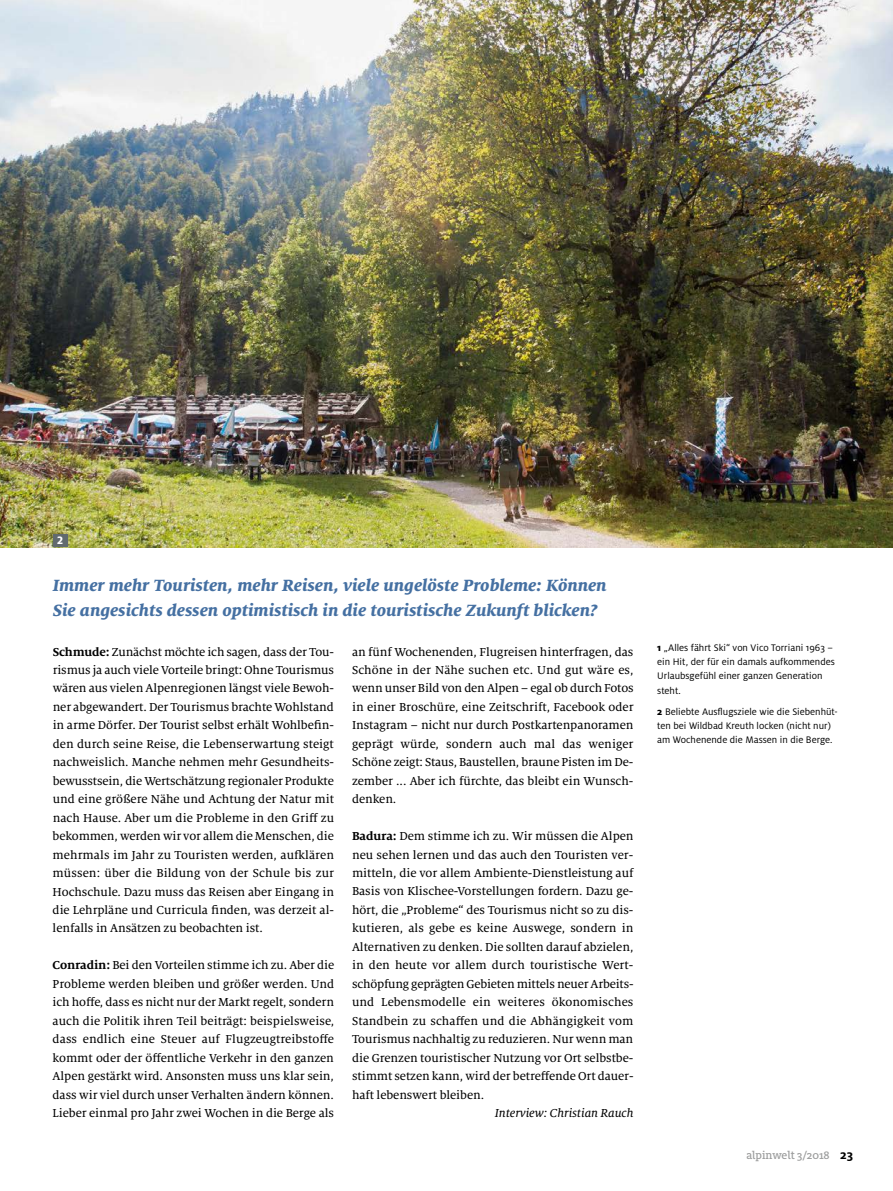
<style>
.page{position:relative;width:893px;height:1191px;background:#fff}
.page>*{position:absolute;margin:0;border:0;box-sizing:border-box;transform-origin:0 0}
.t1{font:italic 800 18px/25.5px "Milo Serif OT";color:#4570a2}
.t2{font:12.75px/18.5px "Milo Serif OT Text";letter-spacing:-.005em;color:#000;text-align:justify}
.t3{font:12.75px "Milo Serif OT Text Ita";letter-spacing:-.005em;color:#000}
.t4{font:500 12px "Milo Slab OT";color:#9c9d9d}
.t5{font:800 12px "Milo OT";color:#fff}
.t6{font:10.5px/14.2px "Milo OT";color:#000}
.s1{font-family:"Milo Serif OT";font-weight:700}
.s2{font-weight:800}
.s3{font-family:"Milo OT";font-weight:700;font-size:13.5px;color:#000}
</style>
<div class="page">
<img style="left:0;top:0;width:893px;height:547px">
<div style="left:53px;top:534px;width:15px;height:13px;background:#616a6e"></div>
<p class="t5" style="left:57px;top:536px;width:7px">2</p>
<h1 class="t1" style="left:53px;top:573px;width:555px">Immer mehr Touristen, mehr Reisen, viele ungelöste Probleme: Können<br>Sie angesichts dessen optimistisch in die touristische Zukunft blicken?</h1>
<p class="t2" style="left:53px;top:643px;width:283px"><span class="s1">Schmude:</span> Zunächst möchte ich sagen, dass der Tou&shy;rismus ja auch viele Vorteile bringt: Ohne Tourismus wären aus vielen Alpenregionen längst viele Bewoh&shy;ner abgewandert. Der Tourismus brachte Wohlstand in arme Dörfer. Der Tourist selbst erhält Wohlbefin&shy;den durch seine Reise, die Lebenserwartung steigt nachweislich. Manche nehmen mehr Gesundheits&shy;bewusstsein, die Wertschätzung regionaler Produkte und eine größere Nähe und Achtung der Natur mit nach Hause. Aber um die Probleme in den Griff zu bekommen, werden wir vor allem die Menschen, die mehrmals im Jahr zu Touristen werden, aufklären müssen: über die Bildung von der Schule bis zur Hochschule. Dazu muss das Reisen aber Eingang in die Lehrpläne und Curricula finden, was derzeit al&shy;lenfalls in Ansätzen zu beobachten ist.</p>
<p class="t2" style="left:53px;top:957px;width:283px"><span class="s1">Conradin:</span> Bei den Vorteilen stimme ich zu. Aber die Probleme werden bleiben und größer werden. Und ich hoffe, dass es nicht nur der Markt regelt, sondern auch die Politik ihren Teil beiträgt: beispielsweise, dass endlich eine Steuer auf Flugzeugtreibstoffe kommt oder der öffentliche Verkehr in den ganzen Alpen gestärkt wird. Ansonsten muss uns klar sein, dass wir viel durch unser Verhalten ändern können.<br>Lieber einmal pro Jahr zwei Wochen in die Berge als</p>
<p class="t2" style="left:352px;top:643px;width:283px">an fünf Wochenenden, Flugreisen hinterfragen, das Schöne in der Nähe suchen etc. Und gut wäre es, wenn unser Bild von den Alpen – egal ob durch Fotos in einer Broschüre, eine Zeitschrift, Facebook oder Instagram – nicht nur durch Postkartenpanoramen geprägt würde, sondern auch mal das weniger Schöne zeigt: Staus, Baustellen, braune Pisten im De&shy;zember ... Aber ich fürchte, das bleibt ein Wunsch&shy;denken.</p>
<p class="t2" style="left:352px;top:827px;width:283px"><span class="s1">Badura:</span> Dem stimme ich zu. Wir müssen die Alpen neu sehen lernen und das auch den Touristen ver&shy;mitteln, die vor allem Ambiente-Dienstleistung auf Basis von Klischee-Vorstellungen fordern. Dazu ge&shy;hört, die „Probleme“ des Tourismus nicht so zu dis&shy;kutieren, als gebe es keine Auswege, sondern in Alternativen zu denken. Die sollten darauf abzielen, in den heute vor allem durch touristische Wert&shy;schöpfung geprägten Gebieten mittels neuer Arbeits&shy;und Lebensmodelle ein weiteres ökonomisches Standbein zu schaffen und die Abhängigkeit vom Tourismus nachhaltig zu reduzieren. Nur wenn man die Grenzen touristischer Nutzung vor Ort selbstbe&shy;stimmt setzen kann, wird der betreffende Ort dauer&shy;haft lebenswert bleiben.</p>
<p class="t3" style="left:495px;top:1108px;width:140px">Interview: Christian Rauch</p>
<p class="t6" style="left:657px;top:641px;width:179px"><span class="s2">1</span> „Alles fährt Ski“ von Vico Torriani 1963 – ein Hit, der für ein damals aufkommendes<br>Urlaubsgefühl einer ganzen Generation steht.</p>
<p class="t6" style="left:657px;top:705px;width:182px"><span class="s2">2</span> Beliebte Ausflugsziele wie die Siebenhüt&shy;ten bei Wildbad Kreuth locken (nicht nur) am Wochenende die Massen in die Berge.</p>
<p class="t4" style="left:746px;top:1151px;width:108px">alpinwelt 3/2018 <span class="s3">23</span></p>
</div>
